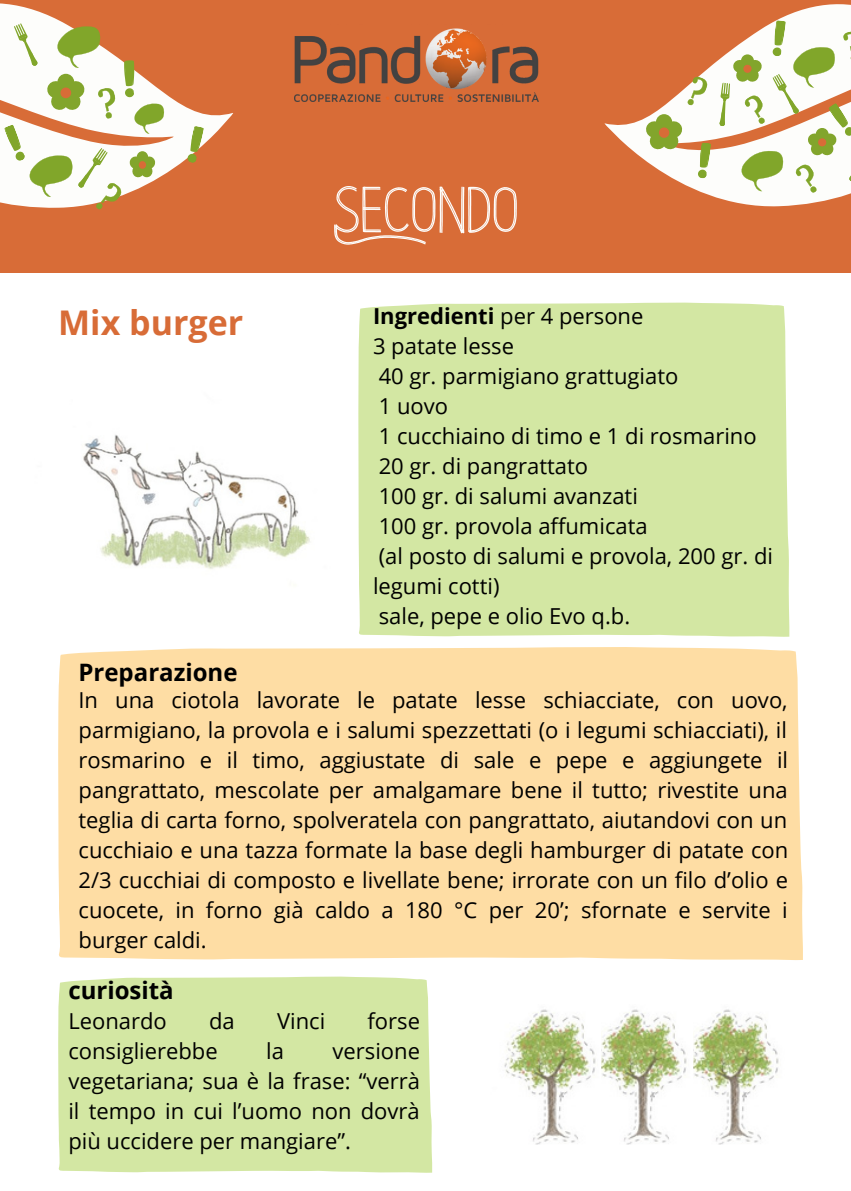
<style>
.page{position:relative;width:851px;height:1191px;background:#fff}
.page>*{position:absolute;margin:0;border:0;box-sizing:border-box;transform-origin:0 0}
.t1{font:64px "Manuvers";color:#fdfdfb}
.t2{font:700 34px "Open Sans";color:#d86c37}
.t3{font:700 24px "Open Sans";color:#000}
.t4{font:22px/30px "Open Sans";color:#000;text-align:justify}
.t5{font:700 22px "Open Sans";color:#000}
.s1{font-weight:400}
</style>
<div class="page">
<div style="left:241px;top:0;width:356px;height:272px;background:#d86c37"></div>
<svg style="left:597px;top:0;width:253px;height:303px;fill:#d86c37"></svg>
<svg style="left:645px;top:20px;width:205px;height:175px"></svg>
<div style="left:743px;top:65px;width:8px;height:8px;background:#d86c37;border-radius:50%"></div>
<div style="left:358px;top:303px;width:431px;height:334px;background:#d3e7a3"></div>
<svg style="left:0;top:0;width:241px;height:273px;fill:#d86c37"></svg>
<svg style="left:186px;top:126px;width:18px;height:38px"></svg>
<svg style="left:4px;top:17px;width:168px;height:198px"></svg>
<div style="left:58px;top:647px;width:744px;height:313px;background:#fedda4"></div>
<div style="left:58px;top:977px;width:374px;height:196px;background:#d3e7a3"></div>
<img style="left:83px;top:435px;width:227px;height:134px">
<img style="left:693px;top:1009px;width:86px;height:135px">
<img style="left:601px;top:1009px;width:86px;height:135px">
<img style="left:504px;top:1009px;width:92px;height:135px">
<img style="left:294px;top:25px;width:245px;height:77px">
<p class="t1" style="left:332px;top:171px;width:188px">SECONDO</p>
<p class="t2" style="left:58px;top:299px;width:186px">Mix burger</p>
<p class="t5" style="left:373px;top:301px;width:272px">Ingredienti <span class="s1">per 4 persone</span></p>
<p class="t4" style="left:373px;top:331px;width:142px">3 patate lesse</p>
<p class="t4" style="left:379px;top:361px;width:301px">40 gr. parmigiano grattugiato</p>
<p class="t4" style="left:379px;top:391px;width:71px">1 uovo</p>
<p class="t4" style="left:379px;top:421px;width:379px">1 cucchiaino di timo e 1 di rosmarino</p>
<p class="t4" style="left:379px;top:451px;width:211px">20 gr. di pangrattato</p>
<p class="t4" style="left:379px;top:481px;width:261px">100 gr. di salumi avanzati</p>
<p class="t4" style="left:379px;top:511px;width:270px">100 gr. provola affumicata</p>
<p class="t4" style="left:373px;top:541px;width:401px">(al posto di salumi e provola, 200 gr. di legumi cotti)</p>
<p class="t4" style="left:379px;top:601px;width:253px">sale, pepe e olio Evo q.b.</p>
<p class="t3" style="left:78px;top:655px;width:160px">Preparazione</p>
<p class="t4" style="left:78px;top:684px;width:711px">In una ciotola lavorate le patate lesse schiacciate, con uovo, parmigiano, la provola e i salumi spezzettati (o i legumi schiacciati), il rosmarino e il timo, aggiustate di sale e pepe e aggiungete il pangrattato, mescolate per amalgamare bene il tutto; rivestite una teglia di carta forno, spolveratela con pangrattato, aiutandovi con un cucchiaio e una tazza formate la base degli hamburger di patate con 2/3 cucchiai di composto e livellate bene; irrorate con un filo d’olio e cuocete, in forno già caldo a 180 °C per 20’; sfornate e servite i burger caldi.</p>
<p class="t3" style="left:68px;top:974px;width:107px">curiosità</p>
<p class="t4" style="left:68px;top:1006px;width:100px">Leonardo</p>
<p class="t4" style="left:209px;top:1006px;width:27px">da</p>
<p class="t4" style="left:277px;top:1006px;width:50px">Vinci</p>
<p class="t4" style="left:367px;top:1006px;width:54px">forse</p>
<p class="t4" style="left:68px;top:1036px;width:151px">consiglierebbe</p>
<p class="t4" style="left:266px;top:1036px;width:19px">la</p>
<p class="t4" style="left:68px;top:1036px;width:353px;text-indent:264px">versione vegetariana; sua è la frase: “verrà il tempo in cui l’uomo non dovrà più uccidere per mangiare”.</p>
</div>
